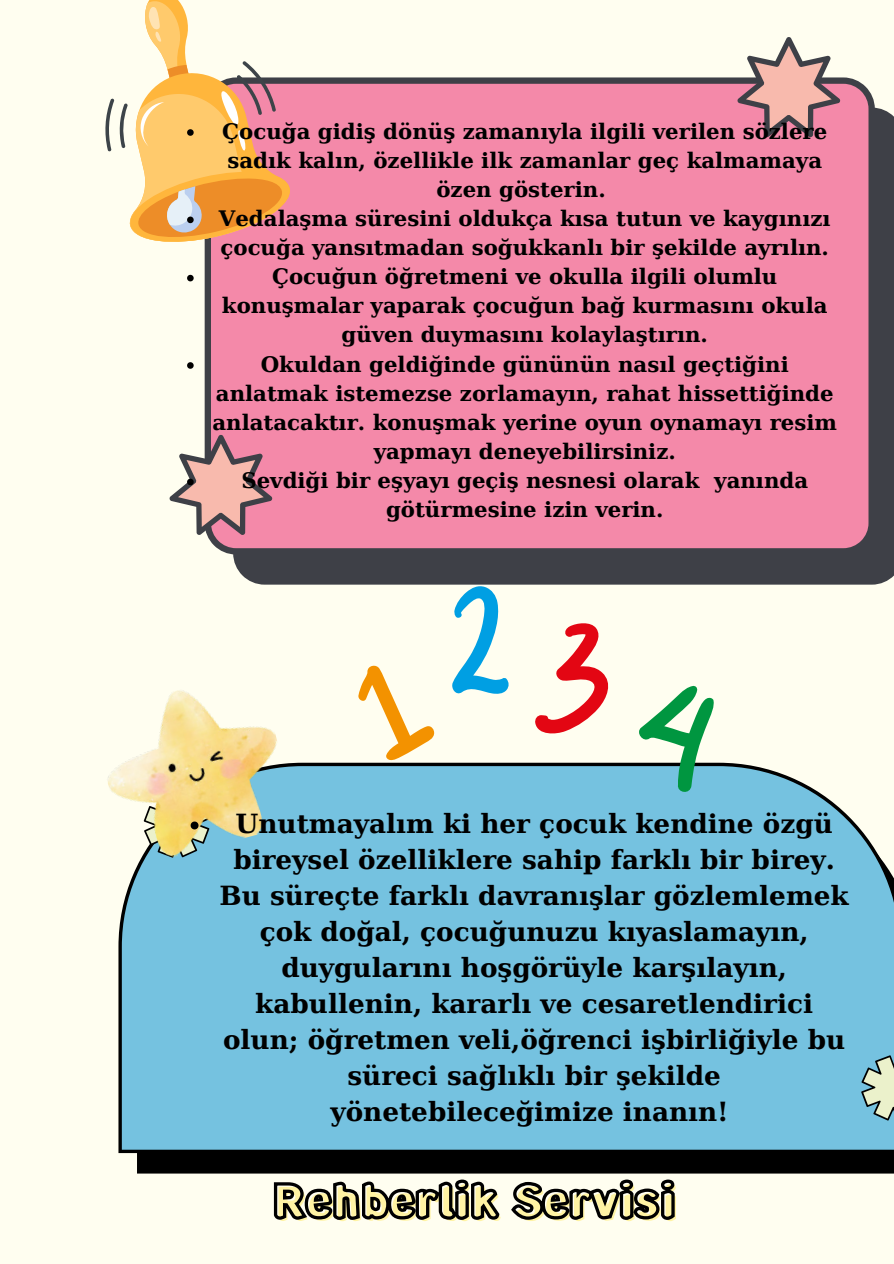
<style>
.page{position:relative;width:894px;height:1264px;background:#fff}
.page>*{position:absolute;margin:0;border:0;box-sizing:border-box;transform-origin:0 0}
.t1{font:800 66px "Shuneet";letter-spacing:-.02em;color:#fff3a3}
.t2{font:700 26.25px/36px "DejaVu Serif";color:#000;text-align:center}
.t3{font:700 21.3px/29.1px "DejaVu Serif";color:#000;text-align:center}
</style>
<div class="page">
<div style="left:0;top:0;width:893px;height:1263px;background:#fffef0"></div>
<div style="left:233px;top:108px;width:660px;height:476px;background:#3e4047"></div>
<div style="left:204px;top:77px;width:670px;height:477px;background:#f489a9"></div>
<svg style="left:737px;top:37px;width:103px;height:100px"></svg>
<div style="left:137px;top:1153px;width:756px;height:20px;background:#000"></div>
<div style="left:118px;top:762px;width:775px;height:391px;background:#75c2e0"></div>
<svg style="left:860px;top:1055px;width:33px;height:65px;background:#a5c2b8"></svg>
<img style="left:108px;top:690px;width:191px;height:178px">
<svg style="left:358px;top:665px;width:77px;height:95px"></svg>
<svg style="left:450px;top:584px;width:59px;height:110px"></svg>
<svg style="left:535px;top:623px;width:74px;height:111px"></svg>
<svg style="left:635px;top:685px;width:79px;height:110px"></svg>
<svg style="left:144px;top:792px;width:65px;height:65px;background:#d2c685"></svg>
<svg style="left:105px;top:0;width:190px;height:253px"></svg>
<svg style="left:187px;top:275px;width:7px;height:6px"></svg>
<svg style="left:187px;top:362px;width:7px;height:7px"></svg>
<svg style="left:169px;top:434px;width:103px;height:101px"></svg>
<svg style="left:273px;top:1179px;width:402px;height:41px"></svg>
<p class="t3" style="left:212px;top:116px;width:626px">Çocuğa gidiş dönüş zamanıyla ilgili verilen sözlere sadık kalın, özellikle ilk zamanlar geç kalmamaya özen gösterin.<br>Vedalaşma süresini oldukça kısa tutun ve kaygınızı çocuğa yansıtmadan soğukkanlı bir şekilde ayrılın.<br>Çocuğun öğretmeni ve okulla ilgili olumlu konuşmalar yaparak çocuğun bağ kurmasını okula güven duymasını kolaylaştırın.<br>Okuldan geldiğinde gününün nasıl geçtiğini anlatmak istemezse zorlamayın, rahat hissettiğinde anlatacaktır. konuşmak yerine oyun oynamayı resim yapmayı deneyebilirsiniz.<br>Sevdiği bir eşyayı geçiş nesnesi olarak yanında götürmesine izin verin.</p>
<p class="t2" style="left:219px;top:804px;width:630px">Unutmayalım ki her çocuk kendine özgü bireysel özelliklere sahip farklı bir birey.<br>Bu süreçte farklı davranışlar gözlemlemek çok doğal, çocuğunuzu kıyaslamayın, duygularını hoşgörüyle karşılayın, kabullenin, kararlı ve cesaretlendirici olun; öğretmen veli,öğrenci işbirliğiyle bu süreci sağlıklı bir şekilde yönetebileceğimize inanın!</p>
<h1 class="t1" style="left:274px;top:1170px;width:406px">Rehberlik Servisi</h1>
</div>
